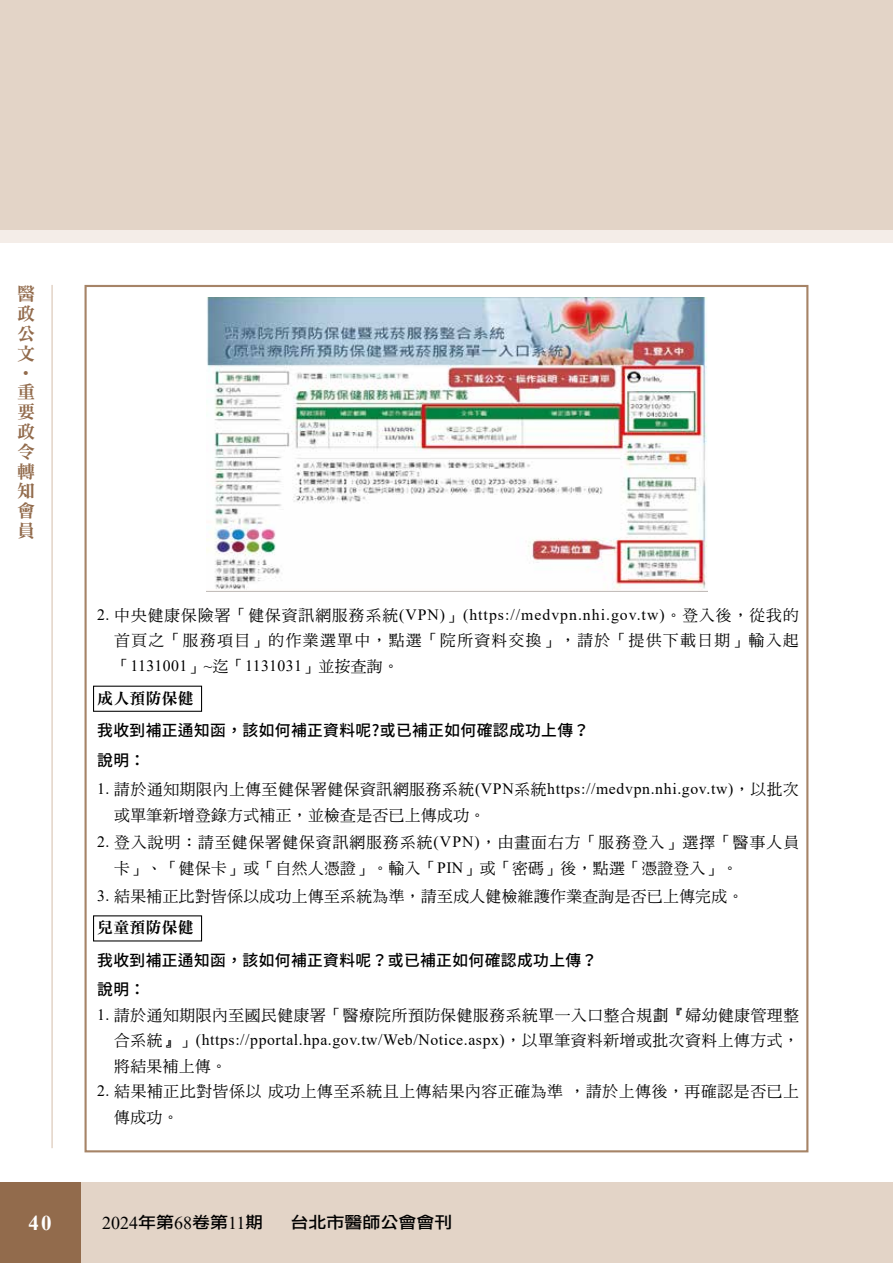
<style>
.page{position:relative;width:893px;height:1263px;background:#fff}
.page>*{position:absolute;margin:0;border:0;box-sizing:border-box;transform-origin:0 0}
.t1{font:700 21px "Times New Roman";color:#fff}
.t2{font:18px/19.8px "DFN Ming W9 WIN BF";color:#926b4c;text-align:justify}
.t3{font:18px "Times New Roman";color:#000}
.t4{font:16.2px "DF Li Hei Md WIN BF";color:#000;scale:1.11 1}
.t5{font:15.75px/25.5px "DF Ming W5 WIN BF";letter-spacing:.035em;color:#000}
.t6{font:15.75px "Times New Roman";letter-spacing:.035em;color:#000}
.t7{font:15.75px/25.5px "DF Ming W5 WIN BF";letter-spacing:.065em;color:#000}
.t8{font:15.75px/29.7px "Gen Yo Gothic TW M";letter-spacing:.025em;color:#000}
.t9{font:15.75px "Times New Roman";letter-spacing:.065em;color:#000}
.t10{font:15.75px "DF Ming W5 WIN BF";letter-spacing:.09em;color:#000}
.t11{font:15.75px "DFN Ming W9 WIN BF";letter-spacing:.025em;color:#000}
.s1{font-family:"DF Ming W5 WIN BF"}
.s2{font-family:"Times New Roman"}
.s3{font-family:"DF Li Hei Md WIN BF";font-size:16.2px}
</style>
<div class="page">
<div style="left:60px;top:1182px;width:833px;height:81px;background:#e3d4c7"></div>
<div style="left:0;top:0;width:893px;height:230px;background:#e3d4c7"></div>
<div style="left:0;top:230px;width:893px;height:12px;background:#f4ede8"></div>
<div style="left:0;top:1182px;width:81px;height:81px;background:#926b4c"></div>
<hr style="left:51px;top:285px;width:2px;height:863px;background:#ddcbbd">
<img style="left:206px;top:298px;width:502px;height:294px">
<div style="left:93px;top:686px;width:109px;height:26px;border:1px solid #000"></div>
<p class="t2" style="left:17px;top:284px;width:19px">醫政公文</p>
<p class="t2" style="left:36px;top:364px;width:19px;rotate:90deg">•</p>
<p class="t2" style="left:17px;top:382px;width:19px">重要政令轉知會員</p>
<p class="t9" style="left:97px;top:604px;width:703px">2. <span class="s1">中央健康保險署「健保資訊網服務系統</span>(VPN)<span class="s1">」</span>(https://medvpn.nhi.gov.tw)<span class="s1">。登入後，從我的</span></p>
<p class="t10" style="left:114px;top:633px;width:686px">首頁之「服務項目」的作業選單中，點選「院所資料交換」，請於「提供下載日期」輸入起</p>
<p class="t6" style="left:114px;top:655px;width:286px"><span class="s1">「</span>1131001<span class="s1">」</span>~<span class="s1">迄「</span>1131031<span class="s1">」並按查詢。</span></p>
<p class="t11" style="left:97px;top:690px;width:98px">成人預防保健</p>
<p class="t8" style="left:97px;top:716px;width:494px">我收到補正通知函，該如何補正資料呢?或已補正如何確認成功上傳？說明：</p>
<p class="t6" style="left:97px;top:778px;width:703px">1. <span class="s1">請於通知期限內上傳至健保署健保資訊網服務系統</span>(VPN<span class="s1">系統</span>https://medvpn.nhi.gov.tw)<span class="s1">，以批次</span></p>
<p class="t5" style="left:114px;top:802px;width:372px">或單筆新增登錄方式補正，並檢查是否已上傳成功。</p>
<p class="t7" style="left:114px;top:830px;width:686px;text-indent:-17px"><span class="s2">2.</span> 登入說明：請至健保署健保資訊網服務系統<span class="s2">(VPN)</span>，由畫面右方「服務登入」選擇「醫事人員卡」、「健保卡」或「自然人憑證」。輸入「<span class="s2">PIN</span>」或「密碼」後，點選「憑證登入」。</p>
<p class="t5" style="left:97px;top:883px;width:648px"><span class="s2">3.</span> 結果補正比對皆係以成功上傳至系統為準，請至成人健檢維護作業查詢是否已上傳完成。</p>
<p class="t11" style="left:97px;top:920px;width:98px">兒童預防保健</p>
<p class="t8" style="left:97px;top:945px;width:502px">我收到補正通知函，該如何補正資料呢？或已補正如何確認成功上傳？說明：</p>
<p class="t5" style="left:97px;top:1002px;width:703px"><span class="s2">1.</span> 請於通知期限內至國民健康署「醫療院所預防保健服務系統單一入口整合規劃『婦幼健康管理整</p>
<p class="t6" style="left:114px;top:1029px;width:686px"><span class="s1">合系統』」</span>(https://pportal.hpa.gov.tw/Web/Notice.aspx)<span class="s1">，以單筆資料新增或批次資料上傳方式，</span></p>
<p class="t5" style="left:114px;top:1053px;width:114px">將結果補上傳。</p>
<p class="t5" style="left:114px;top:1078px;width:686px;text-indent:-17px"><span class="s2">2.</span> 結果補正比對皆係以成功上傳至系統且上傳結果內容正確為準，請於上傳後，再確認是否已上傳成功。</p>
<h1 class="t1" style="left:28px;top:1207px;width:25px">40</h1>
<p class="t3" style="left:102px;top:1210px;width:163px">2024<span class="s3">年第</span>68<span class="s3">卷第</span>11<span class="s3">期</span></p>
<p class="t4" style="left:290px;top:1214px;width:147px">台北市醫師公會會刊</p>
</div>
